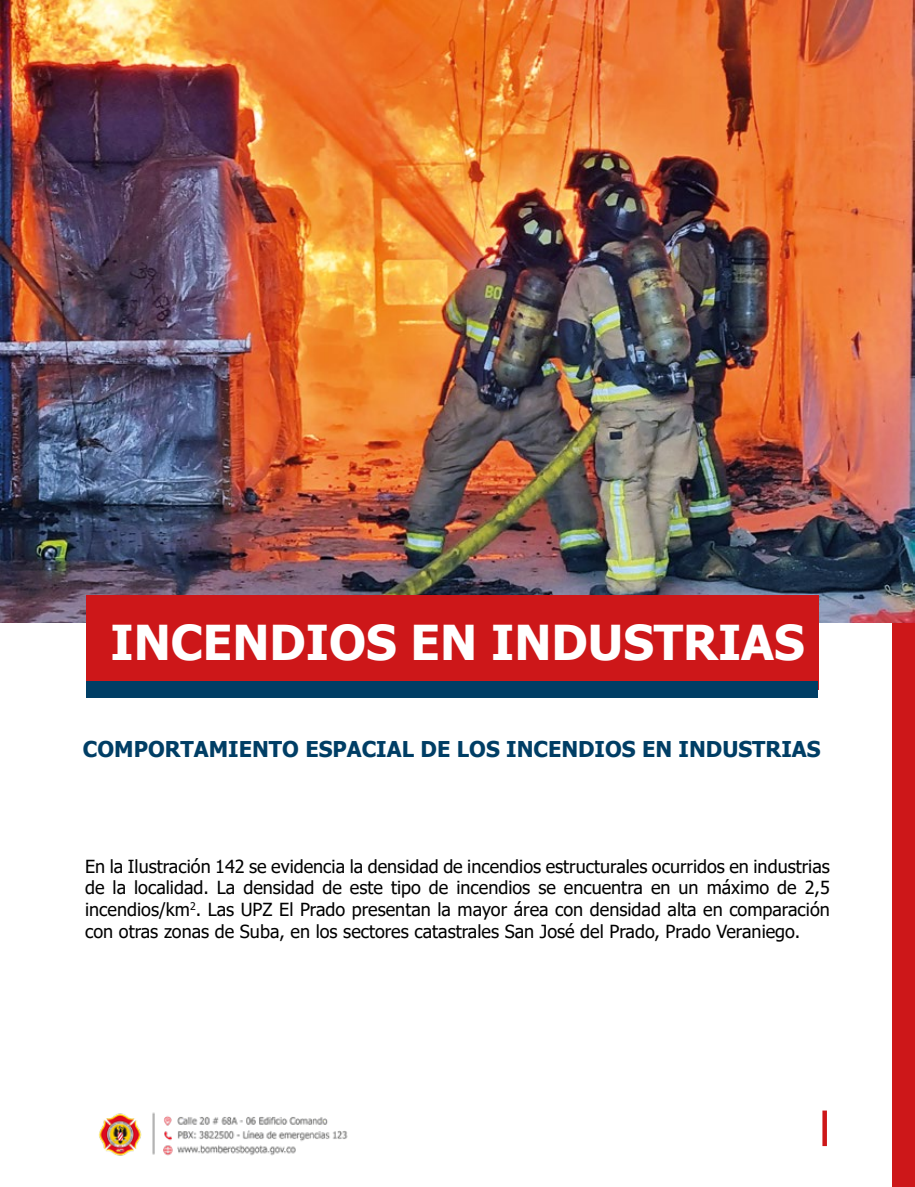
<style>
.page{position:relative;width:915px;height:1187px;background:#fff}
.page>*{position:absolute;margin:0;border:0;box-sizing:border-box;transform-origin:0 0}
.t1{font:700 48px "Tahoma";color:#fff}
.t2{font:700 21.75px "Tahoma";color:#003e65}
.t3{font:18px/21.6px "Tahoma";color:#000;text-align:justify}
</style>
<div class="page">
<div style="left:891px;top:0;width:23px;height:1186px;background:#cd1719"></div>
<img style="left:99px;top:1112px;width:249px;height:44px">
<svg style="left:822px;top:1110px;width:4px;height:35px"></svg>
<img style="left:0;top:0;width:914px;height:622px">
<div style="left:86px;top:595px;width:732px;height:95px;background:#cd1719"></div>
<div style="left:86px;top:681px;width:731px;height:17px;background:#003e65"></div>
<h1 class="t1" style="left:111px;top:608px;width:695px">INCENDIOS EN INDUSTRIAS</h1>
<p class="t2" style="left:83px;top:733px;width:738px">COMPORTAMIENTO ESPACIAL DE LOS INCENDIOS EN INDUSTRIAS</p>
<p class="t3" style="left:85px;top:856px;width:746px">En la Ilustración 142 se evidencia la densidad de incendios estructurales ocurridos en industrias de la localidad. La densidad de este tipo de incendios se encuentra en un máximo de 2,5 incendios/km<sup>2</sup>. Las UPZ El Prado presentan la mayor área con densidad alta en comparación con otras zonas de Suba, en los sectores catastrales San José del Prado, Prado Veraniego.</p>
</div>
